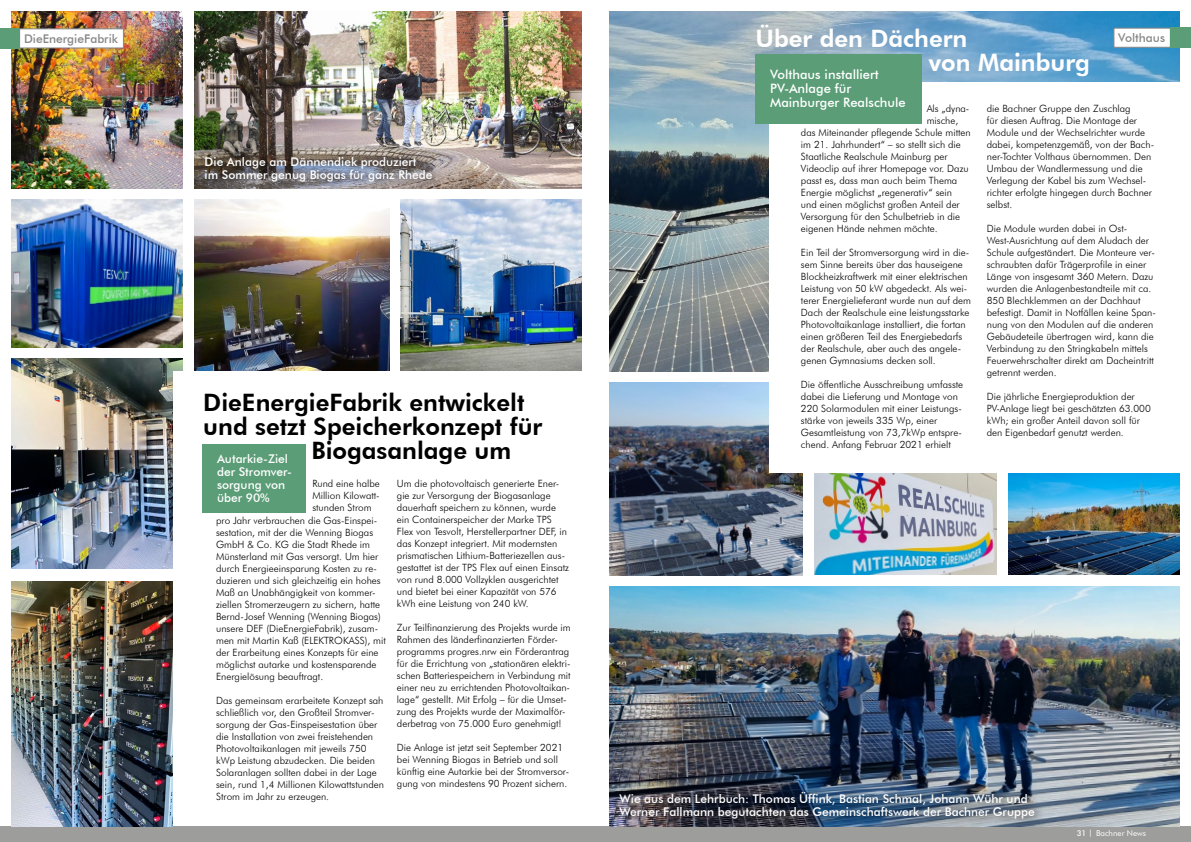
<style>
.page{position:relative;width:1191px;height:842px;background:#fff}
.page>*{position:absolute;margin:0;border:0;box-sizing:border-box;transform-origin:0 0}
.t1{font:800 24px "Futura BT";color:#000}
.t2{font:800 24px "Futura BT";color:#fff}
.t3{font:500 13px/14px "Futura BT";color:#fff}
.t4{font:500 12px/13px "Futura BT";color:#fff}
.t5{font:500 12px "Futura BT";color:#878787}
.t6{font:300 10px/12px "Futura BT";color:#000}
.t7{font:8px "Futura BT";color:#fff}
.s1{font-weight:500}
</style>
<div class="page">
<div style="left:0;top:826px;width:1191px;height:16px;background:#9d9d9c"></div>
<img style="left:11px;top:11px;width:171px;height:177px">
<img style="left:194px;top:11px;width:387px;height:177px">
<img style="left:194px;top:200px;width:195px;height:171px">
<img style="left:1008px;top:473px;width:171px;height:101px">
<img style="left:814px;top:473px;width:182px;height:101px">
<img style="left:609px;top:383px;width:194px;height:192px">
<img style="left:609px;top:587px;width:570px;height:239px">
<img style="left:609px;top:11px;width:570px;height:360px">
<div style="left:614px;top:783px;width:431px;height:44px;background:#000;opacity:.92"></div>
<div style="left:1113px;top:28px;width:57px;height:20px;background:#fff;border:1px solid #878787"></div>
<div style="left:1171px;top:28px;width:20px;height:20px;background:#5a9d76"></div>
<div style="left:769px;top:82px;width:420px;height:391px;background:#fff"></div>
<img style="left:12px;top:200px;width:170px;height:147px">
<img style="left:400px;top:200px;width:181px;height:171px">
<img style="left:11px;top:582px;width:162px;height:244px">
<img style="left:11px;top:359px;width:171px;height:210px">
<div style="left:173px;top:371px;width:428px;height:452px;background:#fff"></div>
<div style="left:203px;top:444px;width:103px;height:69px;background:#5a9d76"></div>
<div style="left:19px;top:28px;width:105px;height:20px;background:#fff;border:1px solid #878787"></div>
<div style="left:0;top:28px;width:19px;height:20px;background:#5a9d76"></div>
<div style="left:199px;top:149px;width:244px;height:42px;background:#000;opacity:.92"></div>
<div style="left:755px;top:54px;width:166px;height:69px;background:#5a9d76"></div>
<p class="t5" style="left:24px;top:31px;width:96px">DieEnergieFabrik</p>
<p class="t4" style="left:205px;top:155px;width:229px">Die Anlage am Dännendiek produziert im Sommer genug Biogas für ganz Rhede</p>
<h1 class="t1" style="left:203px;top:388px;width:323px">DieEnergieFabrik entwickelt</h1>
<h1 class="t1" style="left:203px;top:412px;width:340px">und setzt Speicherkonzept für</h1>
<h1 class="t1" style="left:311px;top:436px;width:201px">Biogasanlage um</h1>
<p class="t4" style="left:217px;top:453px;width:77px">Autarkie-Ziel der Stromver&shy;sorgung von über 90%</p>
<p class="t6" style="left:312px;top:477px;width:69px;text-align:justify">Rund eine halbe Million Kilowatt&shy;stunden Strom</p>
<p class="t6" style="left:397px;top:477px;width:174px">Um die photovoltaisch generierte Ener&shy;gie zur Versorgung der Biogasanlage dauerhaft speichern zu können, wurde ein Containerspeicher der Marke TPS Flex von Tesvolt, Herstellerpartner DEF, in das Konzept integriert. Mit modernsten prismatischen Lithium-Batteriezellen aus&shy;gestattet ist der TPS Flex auf einen Einsatz von rund 8.000 Vollzyklen ausgerichtet und bietet bei einer Kapazität von 576 kWh eine Leistung von 240 kW.</p>
<p class="t6" style="left:397px;top:621px;width:175px">Zur Teilfinanzierung des Projekts wurde im Rahmen des länderfinanzierten Förder&shy;programms progres.nrw ein Förderantrag für die Errichtung von „stationären elektri&shy;schen Batteriespeichern in Verbindung mit einer neu zu errichtenden Photovoltaikan&shy;lage“ gestellt. Mit Erfolg – für die Umset&shy;zung des Projekts wurde der Maximalför&shy;derbetrag von 75.000 Euro genehmigt!</p>
<p class="t6" style="left:397px;top:741px;width:174px">Die Anlage ist jetzt seit September 2021 bei Wenning Biogas in Betrieb und soll künftig eine Autarkie bei der Stromversor&shy;gung von mindestens 90 Prozent sichern.</p>
<p class="t6" style="left:216px;top:514px;width:171px">pro Jahr verbrauchen die Gas-Einspei&shy;sestation, mit der die Wenning Biogas GmbH &amp; Co. KG die Stadt Rhede im Münsterland mit Gas versorgt. Um hier durch Energieeinsparung Kosten zu re&shy;duzieren und sich gleichzeitig ein hohes Maß an Unabhängigkeit von kommer&shy;ziellen Stromerzeugern zu sichern, hatte Bernd-Josef Wenning (Wenning Biogas) unsere DEF (DieEnergieFabrik), zusam&shy;men mit Martin Kaß (ELEKTROKASS), mit der Erarbeitung eines Konzepts für eine möglichst autarke und kostensparende Energielösung beauftragt.</p>
<p class="t6" style="left:216px;top:694px;width:169px">Das gemeinsam erarbeitete Konzept sah schließlich vor, den Großteil Stromver&shy;sorgung der Gas-Einspeisestation über die Installation von zwei freistehenden Photovoltaikanlagen mit jeweils 750 kWp Leistung abzudecken. Die beiden Solaranlagen sollten dabei in der Lage sein, rund 1,4 Millionen Kilowattstunden Strom im Jahr zu erzeugen.</p>
<h1 class="t2" style="left:755px;top:24px;width:213px">Über den Dächern</h1>
<p class="t5" style="left:1118px;top:31px;width:48px">Volthaus</p>
<h1 class="t2" style="left:929px;top:48px;width:162px">von Mainburg</h1>
<h2 class="t3" style="left:770px;top:68px;width:137px">Volthaus installiert<br>PV-Anlage für<br>Mainburger Realschule</h2>
<p class="t6" style="left:926px;top:102px;width:44px">Als „dyna-</p>
<p class="t6" style="left:926px;top:114px;width:33px">mische,</p>
<p class="t6" style="left:801px;top:126px;width:171px">das Miteinander pflegende Schule mitten</p>
<p class="t6" style="left:801px;top:138px;width:161px">im 21. Jahrhundert“ – so stellt sich die</p>
<p class="t6" style="left:801px;top:150px;width:148px">Staatliche Realschule Mainburg per</p>
<p class="t6" style="left:801px;top:162px;width:169px">Videoclip auf ihrer Homepage vor. Dazu</p>
<p class="t6" style="left:801px;top:174px;width:158px">passt es, dass man auch beim Thema</p>
<p class="t6" style="left:801px;top:186px;width:152px">Energie möglichst „regenerativ“ sein</p>
<p class="t6" style="left:801px;top:198px;width:160px">und einen möglichst großen Anteil der</p>
<p class="t6" style="left:801px;top:210px;width:161px">Versorgung für den Schulbetrieb in die</p>
<p class="t6" style="left:801px;top:222px;width:138px">eigenen Hände nehmen möchte.</p>
<p class="t6" style="left:801px;top:246px;width:172px">Ein Teil der Stromversorgung wird in die&shy;sem Sinne bereits über das hauseigene Blockheizkraftwerk mit einer elektrischen Leistung von 50 kW abgedeckt. Als wei&shy;terer Energielieferant wurde nun auf dem Dach der Realschule eine leistungsstarke Photovoltaikanlage installiert, die fortan einen größeren Teil des Energiebedarfs der Realschule, aber auch des angele&shy;genen Gymnasiums decken soll.</p>
<p class="t6" style="left:801px;top:378px;width:164px">Die öffentliche Ausschreibung umfasste dabei die Lieferung und Montage von 220 Solarmodulen mit einer Leistungs&shy;stärke von jeweils 335 Wp, einer Gesamtleistung von 73,7kWp entspre&shy;chend. Anfang Februar 2021 erhielt</p>
<p class="t6" style="left:986px;top:102px;width:169px">die Bachner Gruppe den Zuschlag<br>für diesen Auftrag. Die Montage der Module und der Wechselrichter wurde dabei, kompetenzgemäß, von der Bach&shy;ner-Tochter Volthaus übernommen. Den Umbau der Wandlermessung und die Verlegung der Kabel bis zum Wechsel&shy;richter erfolgte hingegen durch Bachner selbst.</p>
<p class="t6" style="left:986px;top:222px;width:171px">Die Module wurden dabei in Ost-West-Ausrichtung auf dem Aludach der Schule aufgeständert. Die Monteure ver&shy;schraubten dafür Trägerprofile in einer Länge von insgesamt 360 Metern. Dazu wurden die Anlagenbestandteile mit ca.<br>850 Blechklemmen an der Dachhaut befestigt. Damit in Notfällen keine Span&shy;nung von den Modulen auf die anderen Gebäudeteile übertragen wird, kann die Verbindung zu den Stringkabeln mittels Feuerwehrschalter direkt am Dacheintritt getrennt werden.</p>
<p class="t6" style="left:986px;top:390px;width:165px">Die jährliche Energieproduktion der PV-Anlage liegt bei geschätzten 63.000 kWh; ein großer Anteil davon soll für den Eigenbedarf genutzt werden.</p>
<p class="t4" style="left:619px;top:792px;width:416px">Wie aus dem Lehrbuch: Thomas Üffink, Bastian Schmal, Johann Wühr und<br>Werner Fallmann begutachten das Gemeinschaftswerk der Bachner Gruppe</p>
<p class="t7" style="left:1076px;top:829px;width:71px"><span class="s1">31</span> <sup>|</sup> Bachner News</p>
</div>
